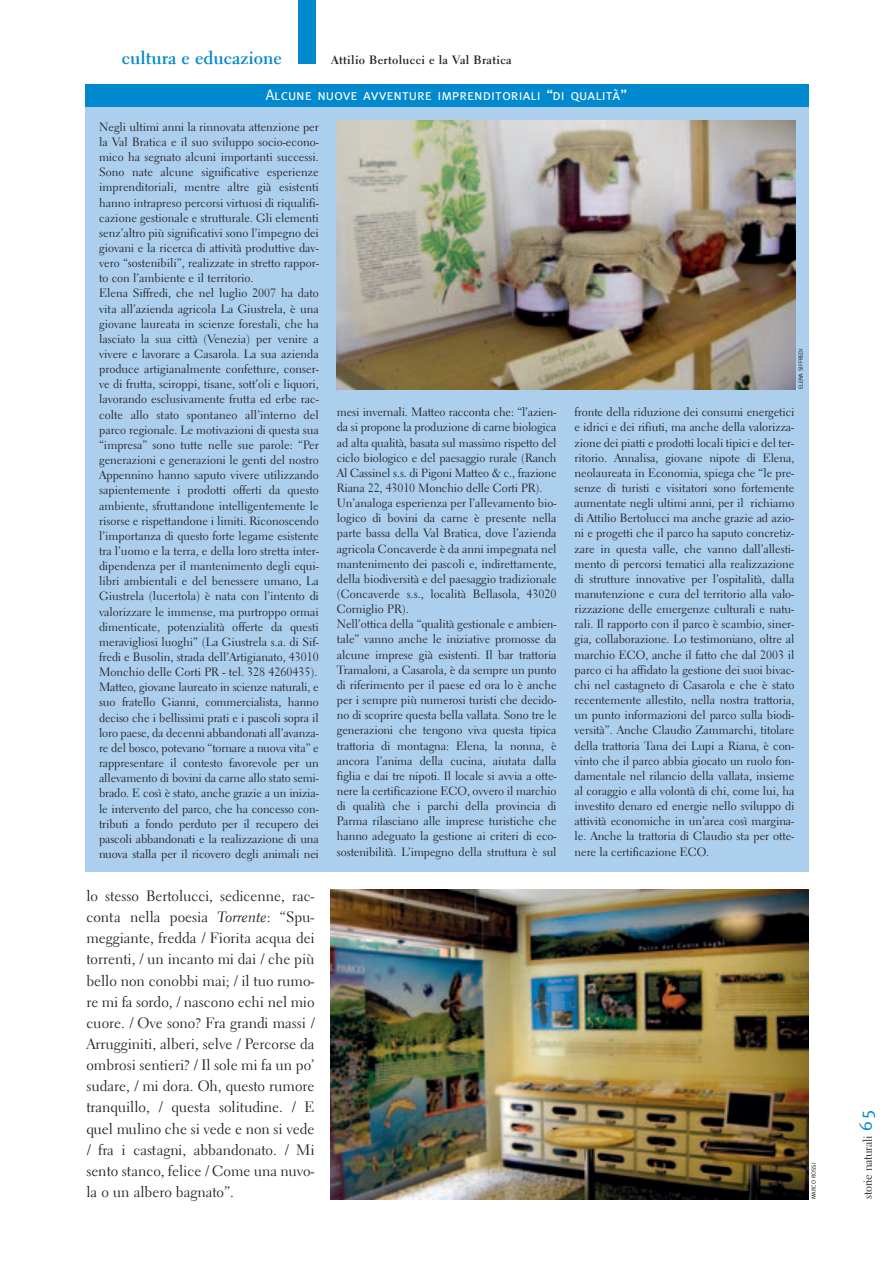
<style>
.page{position:relative;width:893px;height:1263px;background:#fff}
.page>*{position:absolute;margin:0;border:0;box-sizing:border-box;transform-origin:0 0}
.t1{font:700 18px "Electra LH";color:#0089cf}
.t2{font:15px/21.1px "Electra LH";color:#231f20;text-align:justify}
.t3{font:15px "Meta Caps";color:#fff}
.t4{font:12px/15.1px "Electra LH";color:#231f20}
.t5{font:700 12px "Electra LH";letter-spacing:.025em;color:#231f20}
.t6{font:12px "Electra LH";letter-spacing:-.025em;color:#231f20}
.t7{font:6px "Meta";color:#231f20}
.s1{font-family:"Electra LH Cursive"}
.s2{font-family:"Meta";font-size:18px;color:#0089cf}
</style>
<div class="page">
<div style="left:298px;top:0;width:17px;height:64px;background:#0089cf"></div>
<div style="left:85px;top:84px;width:723px;height:788px;background:#accfed"></div>
<div style="left:85px;top:84px;width:723px;height:22px;background:#0089cf"></div>
<img style="left:336px;top:121px;width:459px;height:268px">
<img style="left:331px;top:889px;width:477px;height:310px">
<h1 class="t1" style="left:122px;top:50px;width:161px">cultura e educazione</h1>
<p class="t5" style="left:331px;top:55px;width:182px">Attilio Bertolucci e la Val Bratica</p>
<p class="t3" style="left:266px;top:86px;width:363px">Alcune nuove avventure imprenditoriali “di qualità”</p>
<p class="t4" style="left:99px;top:120px;width:221px">Negli ultimi anni la rinnovata attenzione per la Val Bratica e il suo sviluppo socio-econo&shy;mico ha segnato alcuni importanti successi.<br>Sono nate alcune significative esperienze imprenditoriali, mentre altre già esistenti hanno intrapreso percorsi virtuosi di riqualifi&shy;cazione gestionale e strutturale. Gli elementi senz’altro più significativi sono l’impegno dei giovani e la ricerca di attività produttive dav&shy;vero “sostenibili”, realizzate in stretto rappor&shy;to con l’ambiente e il territorio.<br>Elena Siffredi, che nel luglio 2007 ha dato vita all’azienda agricola La Giustrela, è una giovane laureata in scienze forestali, che ha lasciato la sua città (Venezia) per venire a vivere e lavorare a Casarola. La sua azienda produce artigianalmente confetture, conser&shy;ve di frutta, sciroppi, tisane, sott’oli e liquori, lavorando esclusivamente frutta ed erbe rac&shy;colte allo stato spontaneo all’interno del parco regionale. Le motivazioni di questa sua “impresa” sono tutte nelle sue parole: “Per generazioni e generazioni le genti del nostro Appennino hanno saputo vivere utilizzando sapientemente i prodotti offerti da questo ambiente, sfruttandone intelligentemente le risorse e rispettandone i limiti. Riconoscendo l’importanza di questo forte legame esistente tra l’uomo e la terra, e della loro stretta inter&shy;dipendenza per il mantenimento degli equi&shy;libri ambientali e del benessere umano, La Giustrela (lucertola) è nata con l’intento di valorizzare le immense, ma purtroppo ormai dimenticate, potenzialità offerte da questi meravigliosi luoghi” (La Giustrela s.a. di Sif&shy;fredi e Busolin, strada dell’Artigianato, 43010<br>Monchio delle Corti PR - tel. 328 4260435).<br>Matteo, giovane laureato in scienze naturali, e suo fratello Gianni, commercialista, hanno deciso che i bellissimi prati e i pascoli sopra il loro paese, da decenni abbandonati all’avanza&shy;re del bosco, potevano “tornare a nuova vita” e rappresentare il contesto favorevole per un allevamento di bovini da carne allo stato semi&shy;brado. E così è stato, anche grazie a un inizia&shy;le intervento del parco, che ha concesso con&shy;tributi a fondo perduto per il recupero dei pascoli abbandonati e la realizzazione di una nuova stalla per il ricovero degli animali nei</p>
<p class="t7" style="left:798px;top:389px;width:42px;rotate:-90deg">ELENA SIFFREDI</p>
<p class="t4" style="left:337px;top:406px;width:221px">mesi invernali. Matteo racconta che: “l’azien&shy;da si propone la produzione di carne biologica ad alta qualità, basata sul massimo rispetto del ciclo biologico e del paesaggio rurale (Ranch Al Cassinel s.s. di Pigoni Matteo &amp; c., frazione Riana 22, 43010 Monchio delle Corti PR).<br>Un’analoga esperienza per l’allevamento bio&shy;logico di bovini da carne è presente nella parte bassa della Val Bratica, dove l’azienda agricola Concaverde è da anni impegnata nel mantenimento dei pascoli e, indirettamente, della biodiversità e del paesaggio tradizionale (Concaverde s.s., località Bellasola, 43020<br>Corniglio PR).<br>Nell’ottica della “qualità gestionale e ambien&shy;tale” vanno anche le iniziative promosse da alcune imprese già esistenti. Il bar trattoria Tramaloni, a Casarola, è da sempre un punto di riferimento per il paese ed ora lo è anche per i sempre più numerosi turisti che decido&shy;no di scoprire questa bella vallata. Sono tre le generazioni che tengono viva questa tipica trattoria di montagna: Elena, la nonna, è ancora l’anima della cucina, aiutata dalla figlia e dai tre nipoti. Il locale si avvia a otte&shy;nere la certificazione ECO, ovvero il marchio di qualità che i parchi della provincia di Parma rilasciano alle imprese turistiche che hanno adeguato la gestione ai criteri di eco&shy;sostenibilità. L’impegno della struttura è sul</p>
<p class="t4" style="left:574px;top:406px;width:221px;text-align:justify">fronte della riduzione dei consumi energetici e idrici e dei rifiuti, ma anche della valorizza&shy;zione dei piatti e prodotti locali tipici e del ter&shy;ritorio. Annalisa, giovane nipote di Elena, neolaureata in Economia, spiega che “le pre&shy;senze di turisti e visitatori sono fortemente aumentate negli ultimi anni, per il richiamo di Attilio Bertolucci ma anche grazie ad azio&shy;ni e progetti che il parco ha saputo concretiz&shy;zare in questa valle, che vanno dall’allesti&shy;mento di percorsi tematici alla realizzazione di strutture innovative per l’ospitalità, dalla manutenzione e cura del territorio alla valo&shy;rizzazione delle emergenze culturali e natu&shy;rali. Il rapporto con il parco è scambio, siner&shy;gia, collaborazione. Lo testimoniano, oltre al marchio ECO, anche il fatto che dal 2003 il parco ci ha affidato la gestione dei suoi bivac&shy;chi nel castagneto di Casarola e che è stato recentemente allestito, nella nostra trattoria, un punto informazioni del parco sulla biodi&shy;versità”. Anche Claudio Zammarchi, titolare della trattoria Tana dei Lupi a Riana, è con&shy;vinto che il parco abbia giocato un ruolo fon&shy;damentale nel rilancio della vallata, insieme al coraggio e alla volontà di chi, come lui, ha investito denaro ed energie nello sviluppo di attività economiche in un’area così margina&shy;le. Anche la trattoria di Claudio sta per otte&shy;nere la certificazione ECO.</p>
<p class="t2" style="left:86px;top:887px;width:230px">lo stesso Bertolucci, sedicenne, rac&shy;conta nella poesia <span class="s1">Torrente</span>: “Spu&shy;meggiante, fredda / Fiorita acqua dei torrenti, / un incanto mi dai / che più bello non conobbi mai; / il tuo rumo&shy;re mi fa sordo, / nascono echi nel mio cuore. / Ove sono? Fra grandi massi / Arrugginiti, alberi, selve / Percorse da ombrosi sentieri? / Il sole mi fa un po’ sudare, / mi dora. Oh, questo rumore tranquillo, / questa solitudine. / E quel mulino che si vede e non si vede / fra i castagni, abbandonato. / Mi sento stanco, felice / Come una nuvo&shy;la o un albero bagnato”.</p>
<p class="t7" style="left:811px;top:1199px;width:38px;rotate:-90deg">MARCO ROSSI</p>
<p class="t6" style="left:862px;top:1199px;width:91px;rotate:-90deg">storie naturali <span class="s2">65</span></p>
</div>
